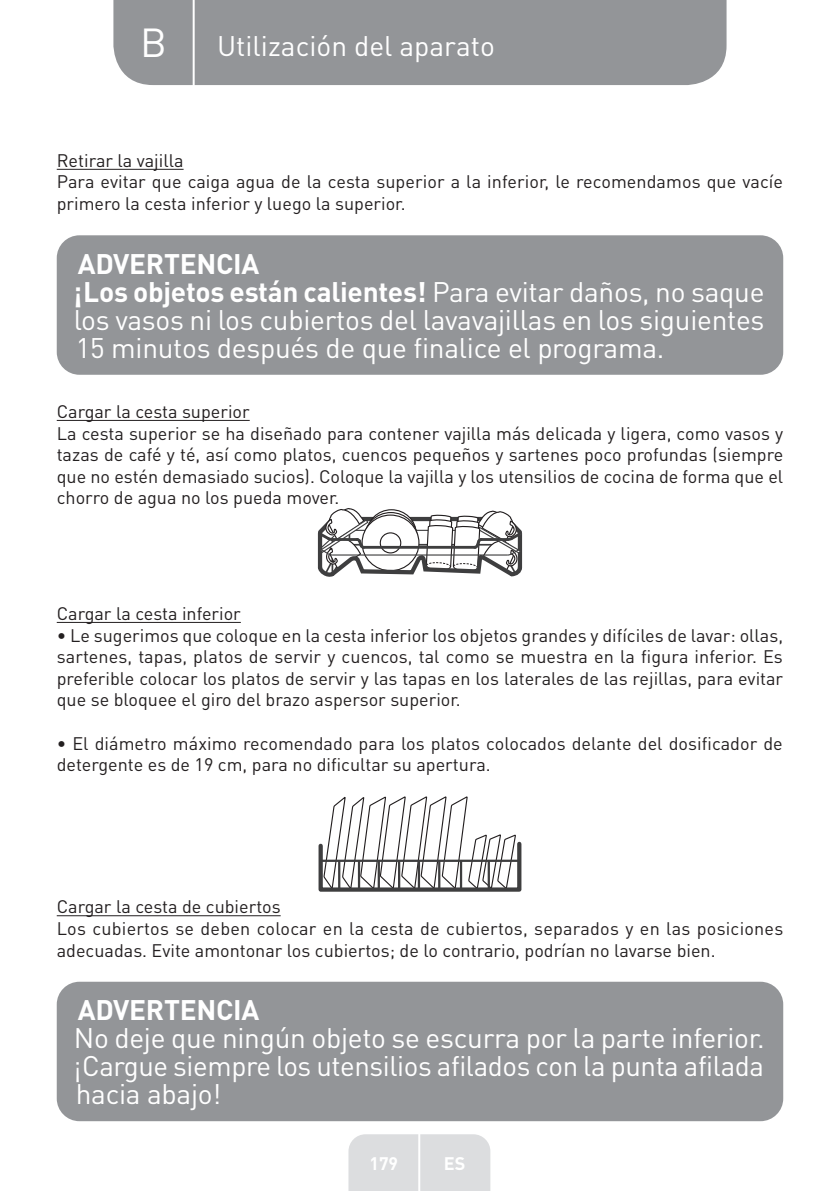
<style>
.page{position:relative;width:840px;height:1191px;background:#fff}
.page>*{position:absolute;margin:0;border:0;box-sizing:border-box;transform-origin:0 0}
.t1{font:40px "DIN Pro";color:#fff}
.t2{font:28px/28px "DIN Pro Regular";letter-spacing:-.01em;color:#fff}
.t3{font:28px/28px "DIN Pro Bold";letter-spacing:-.01em;color:#fff}
.t4{font:28px "DIN Pro";color:#fff}
.t5{font:18px/21.6px "DIN Pro";color:#231f20}
.t6{font:700 18px "DIN Pro";color:#fff}
.s1{font-family:"DIN Pro Regular"}
</style>
<div class="page">
<div style="left:113px;top:0;width:613px;height:85px;background:#939598"></div>
<div style="left:348px;top:1134px;width:142px;height:57px;background:#dcdddf"></div>
<hr style="left:418px;top:1111px;width:2px;height:80px;background:#fff">
<hr style="left:192px;top:0;width:2px;height:88px;background:#fff">
<hr style="left:57px;top:169px;width:126px;height:1px;background:#231f20">
<hr style="left:57px;top:420px;width:192px;height:1px;background:#231f20">
<hr style="left:57px;top:622px;width:184px;height:1px;background:#231f20">
<hr style="left:57px;top:915px;width:223px;height:1px;background:#231f20">
<div style="left:57px;top:235px;width:725px;height:140px;background:#939598;border-radius:23px"></div>
<svg style="left:318px;top:508px;width:203px;height:69px"></svg>
<svg style="left:318px;top:796px;width:203px;height:95px"></svg>
<hr style="left:377px;top:860px;width:3px;height:29px;background:#3e3e3f">
<hr style="left:338px;top:860px;width:2px;height:29px;background:#3e3e3f">
<hr style="left:358px;top:860px;width:2px;height:29px;background:#3e3e3f">
<hr style="left:398px;top:860px;width:2px;height:29px;background:#3e3e3f">
<hr style="left:417px;top:860px;width:3px;height:29px;background:#3e3e3f">
<hr style="left:438px;top:860px;width:2px;height:29px;background:#3e3e3f">
<hr style="left:459px;top:860px;width:3px;height:29px;background:#3e3e3f">
<hr style="left:320px;top:859px;width:199px;height:3px;background:#3e3e3f">
<hr style="left:487px;top:860px;width:2px;height:29px;background:#3e3e3f">
<div style="left:57px;top:981px;width:725px;height:140px;background:#939598;border-radius:23px"></div>
<h1 class="t1" style="left:140px;top:15px;width:28px">B</h1>
<h2 class="t4" style="left:217px;top:27px;width:279px">Utilización del aparato</h2>
<p class="t5" style="left:57px;top:149px;width:727px">Retirar la vajilla<br>Para evitar que caiga agua de la cesta superior a la inferior, le recomendamos que vacíe primero la cesta inferior y luego la superior.</p>
<h2 class="t3" style="left:74px;top:249px;width:692px">ADVERTENCIA<br>¡Los objetos están calientes! <span class="s1">Para evitar daños, no saque</span></h2>
<h2 class="t2" style="left:74px;top:305px;width:691px">los vasos ni los cubiertos del lavavajillas en los siguientes<br>15 minutos después de que finalice el programa.</h2>
<p class="t5" style="left:57px;top:400px;width:727px">Cargar la cesta superior<br>La cesta superior se ha diseñado para contener vajilla más delicada y ligera, como vasos y tazas de café y té, así como platos, cuencos pequeños y sartenes poco profundas (siempre que no estén demasiado sucios). Coloque la vajilla y los utensilios de cocina de forma que el chorro de agua no los pueda mover.</p>
<p class="t5" style="left:57px;top:602px;width:185px">Cargar la cesta inferior</p>
<p class="t5" style="left:57px;top:623px;width:727px;text-align:justify">• Le sugerimos que coloque en la cesta inferior los objetos grandes y difíciles de lavar: ollas, sartenes, tapas, platos de servir y cuencos, tal como se muestra en la figura inferior. Es preferible colocar los platos de servir y las tapas en los laterales de las rejillas, para evitar que se bloquee el giro del brazo aspersor superior.</p>
<p class="t5" style="left:57px;top:731px;width:727px">• El diámetro máximo recomendado para los platos colocados delante del dosificador de detergente es de 19 cm, para no dificultar su apertura.</p>
<p class="t5" style="left:57px;top:895px;width:727px">Cargar la cesta de cubiertos<br>Los cubiertos se deben colocar en la cesta de cubiertos, separados y en las posiciones adecuadas. Evite amontonar los cubiertos; de lo contrario, podrían no lavarse bien.</p>
<h2 class="t3" style="left:78px;top:995px;width:183px">ADVERTENCIA</h2>
<h2 class="t2" style="left:74px;top:1023px;width:692px;text-align:justify">No deje que ningún objeto se escurra por la parte inferior. ¡Cargue siempre los utensilios afilados con la punta afilada hacia abajo!</h2>
<p class="t6" style="left:369px;top:1150px;width:30px">179</p>
<p class="t6" style="left:443px;top:1150px;width:23px">ES</p>
</div>
